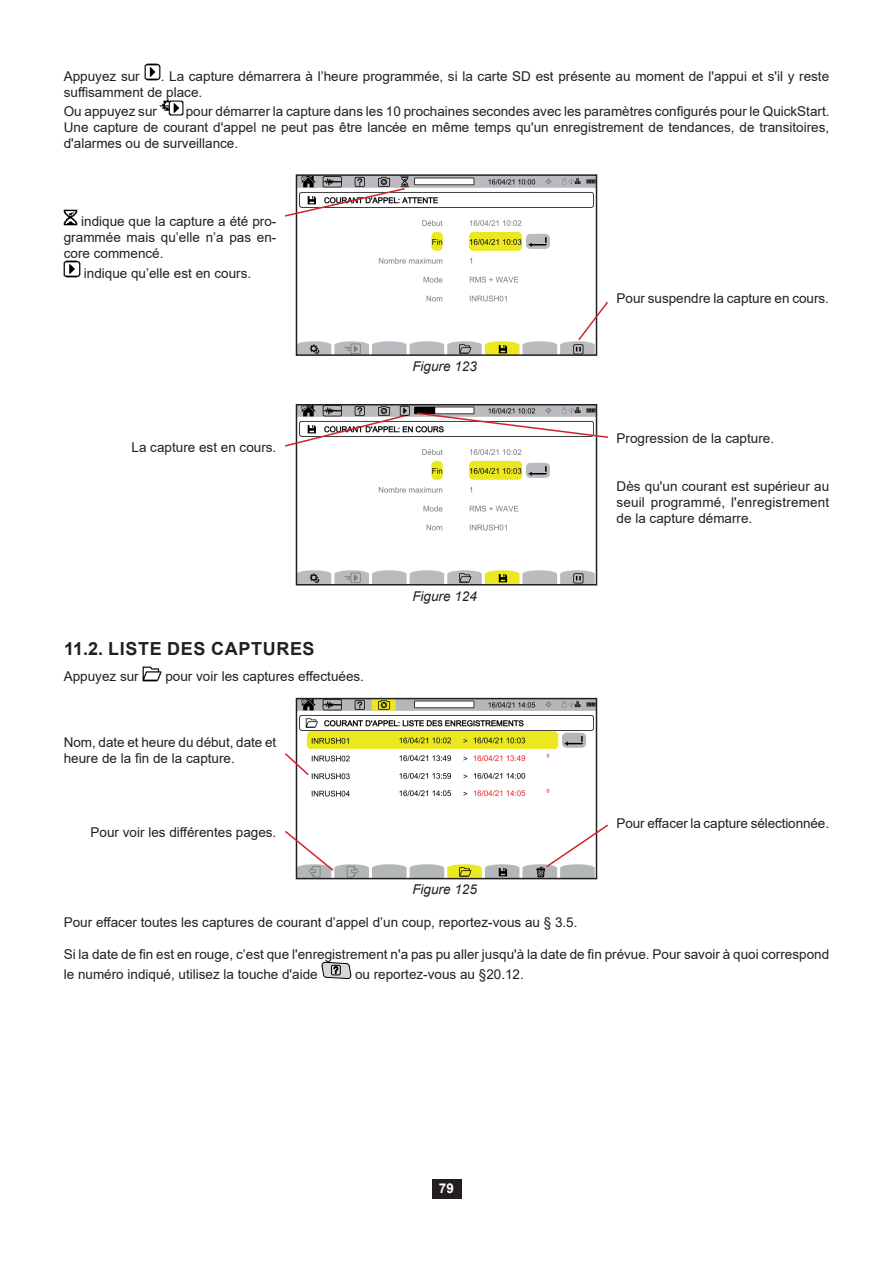
<style>
.page{position:relative;width:893px;height:1263px;background:#fff}
.page>*{position:absolute;margin:0;border:0;box-sizing:border-box;transform-origin:0 0}
.t1{font:700 18px "Arial";letter-spacing:.035em;color:#231f20}
.t2{font:13.5px/16.2px "Arial";color:#231f20;text-align:justify}
.t3{font:italic 13.5px "Arial";color:#231f20}
.t4{font:700 13.5px "Arial";color:#fff}
</style>
<div class="page">
<div style="left:432px;top:1179px;width:29px;height:19px;background:#231f20"></div>
<img style="left:299px;top:177px;width:295px;height:176px">
<div style="left:296px;top:174px;width:301px;height:182px;border:2px solid #231f20"></div>
<svg style="left:285px;top:187px;width:121px;height:31px"></svg>
<svg style="left:577px;top:300px;width:31px;height:42px"></svg>
<img style="left:64px;top:209px;width:13px;height:17px">
<img style="left:64px;top:261px;width:16px;height:17px">
<img style="left:144px;top:64px;width:17px;height:17px">
<img style="left:160px;top:100px;width:23px;height:16px">
<img style="left:299px;top:701px;width:295px;height:175px">
<div style="left:296px;top:698px;width:301px;height:181px;border:2px solid #231f20"></div>
<img style="left:299px;top:407px;width:295px;height:175px">
<div style="left:296px;top:404px;width:301px;height:181px;border:2px solid #231f20"></div>
<img style="left:143px;top:666px;width:19px;height:15px">
<svg style="left:285px;top:414px;width:121px;height:34px"></svg>
<svg style="left:545px;top:823px;width:63px;height:46px"></svg>
<svg style="left:285px;top:751px;width:25px;height:26px"></svg>
<svg style="left:285px;top:829px;width:50px;height:43px"></svg>
<svg style="left:322px;top:962px;width:29px;height:17px"></svg>
<svg style="left:415px;top:412px;width:193px;height:27px"></svg>
<p class="t2" style="left:64px;top:68px;width:767px;text-indent:97px">. La capture démarrera à l’heure programmée, si la carte SD est présente au moment de l'appui et s'il y reste suffisamment de place.</p>
<p class="t2" style="left:64px;top:103px;width:95px">Ou appuyez sur</p>
<p class="t2" style="left:64px;top:68px;width:77px">Appuyez sur</p>
<p class="t2" style="left:64px;top:103px;width:767px;text-indent:122px">pour démarrer la capture dans les 10 prochaines secondes avec les paramètres configurés pour le QuickStart.<br>Une capture de courant d'appel ne peut pas être lancée en même temps qu'un enregistrement de tendances, de transitoires, d'alarmes ou de surveillance.</p>
<p class="t2" style="left:64px;top:213px;width:214px;text-indent:17px">indique que la capture a été pro&shy;grammée mais qu’elle n’a pas en&shy;core commencé.</p>
<p class="t2" style="left:84px;top:265px;width:169px">indique qu’elle est en cours.</p>
<p class="t2" style="left:132px;top:439px;width:146px">La capture est en cours.</p>
<p class="t3" style="left:412px;top:358px;width:66px">Figure 123</p>
<h1 class="t1" style="left:64px;top:636px;width:252px">11.2. LISTE DES CAPTURES</h1>
<p class="t2" style="left:64px;top:668px;width:77px">Appuyez sur</p>
<p class="t2" style="left:165px;top:668px;width:200px">pour voir les captures effectuées.</p>
<p class="t2" style="left:64px;top:734px;width:214px">Nom, date et heure du début, date et heure de la fin de la capture.</p>
<p class="t2" style="left:91px;top:824px;width:187px">Pour voir les différentes pages.</p>
<p class="t3" style="left:412px;top:587px;width:66px">Figure 124</p>
<p class="t2" style="left:617px;top:291px;width:214px">Pour suspendre la capture en cours.</p>
<p class="t2" style="left:617px;top:430px;width:159px">Progression de la capture.</p>
<p class="t2" style="left:617px;top:478px;width:214px">Dès qu'un courant est supérieur au seuil programmé, l'enregistrement de la capture démarre.</p>
<p class="t2" style="left:617px;top:815px;width:214px">Pour effacer la capture sélectionnée.</p>
<p class="t3" style="left:412px;top:881px;width:66px">Figure 125</p>
<p class="t2" style="left:64px;top:914px;width:515px">Pour effacer toutes les captures de courant d’appel d’un coup, reportez-vous au § 3.5.</p>
<p class="t2" style="left:64px;top:944px;width:767px;line-height:19.8px">Si la date de fin est en rouge, c’est que l'enregistrement n'a pas pu aller jusqu'à la date de fin prévue. Pour savoir à quoi correspond le numéro indiqué, utilisez la touche d'aide</p>
<p class="t2" style="left:355px;top:966px;width:170px">ou reportez-vous au §20.12.</p>
<p class="t4" style="left:439px;top:1179px;width:17px">79</p>
</div>
